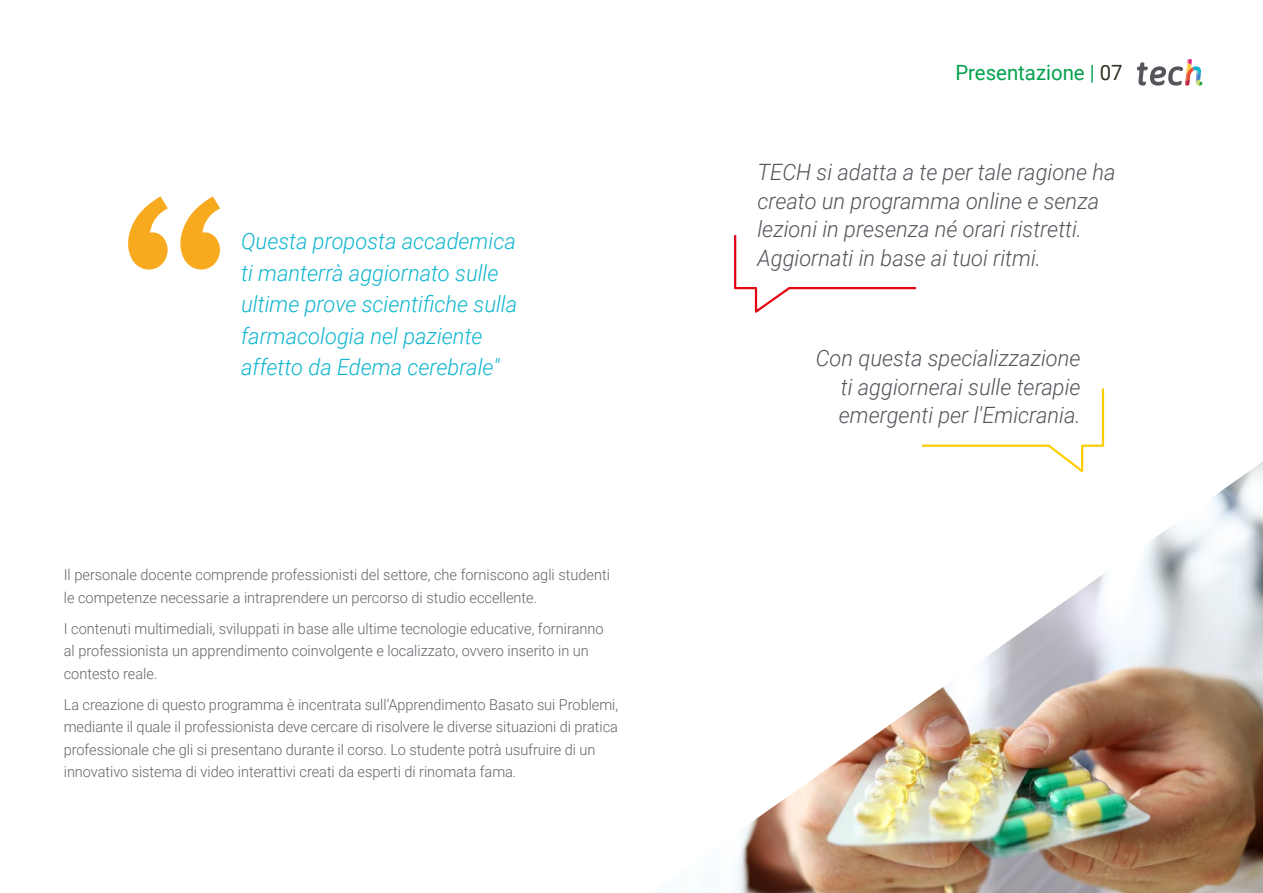
<style>
.page{position:relative;width:1263px;height:893px;background:#fff}
.page>*{position:absolute;margin:0;border:0;box-sizing:border-box;transform-origin:0 0}
.t1{font:italic 300 22.5px/28.5px "Roboto";color:#52555b;text-align:justify}
.t2{font:italic 300 22.5px/31.5px "Roboto";color:#0fb6cf}
.t3{font:21px "Roboto";color:#04a14d}
.t4{font:300 15px/22.5px "Roboto";letter-spacing:-.005em;color:#61646a}
.s1{color:#312e20}
</style>
<div class="page">
<svg style="left:128px;top:196px;width:92px;height:74px"></svg>
<img style="left:737px;top:462px;width:526px;height:431px">
<svg style="left:1137px;top:59px;width:65px;height:27px"></svg>
<svg style="left:920px;top:388px;width:185px;height:88px"></svg>
<svg style="left:734px;top:235px;width:183px;height:78px"></svg>
<h1 class="t2" style="left:241px;top:225px;width:278px">Questa proposta accademica ti manterrà aggiornato sulle ultime prove scientifiche sulla farmacologia nel paziente affetto da Edema cerebrale"</h1>
<p class="t4" style="left:64px;top:563px;width:548px">Il personale docente comprende professionisti del settore, che forniscono agli studenti le competenze necessarie a intraprendere un percorso di studio eccellente.</p>
<p class="t4" style="left:64px;top:616px;width:541px">I contenuti multimediali, sviluppati in base alle ultime tecnologie educative, forniranno al professionista un apprendimento coinvolgente e localizzato, ovvero inserito in un contesto reale.</p>
<p class="t4" style="left:64px;top:692px;width:556px">La creazione di questo programma è incentrata sull’Apprendimento Basato sui Problemi, mediante il quale il professionista deve cercare di risolvere le diverse situazioni di pratica professionale che gli si presentano durante il corso. Lo studente potrà usufruire di un innovativo sistema di video interattivi creati da esperti di rinomata fama.</p>
<h2 class="t3" style="left:955px;top:57px;width:169px">Presentazione | <span class="s1">07</span></h2>
<h1 class="t1" style="left:757px;top:157px;width:360px;text-align:left">TECH si adatta a te per tale ragione ha creato un programma online e senza lezioni in presenza né orari ristretti.<br>Aggiornati in base ai tuoi ritmi.</h1>
<h1 class="t1" style="left:839px;top:343px;width:243px;text-indent:-23px">Con questa specializzazione ti aggiornerai sulle terapie emergenti per l'Emicrania.</h1>
</div>
